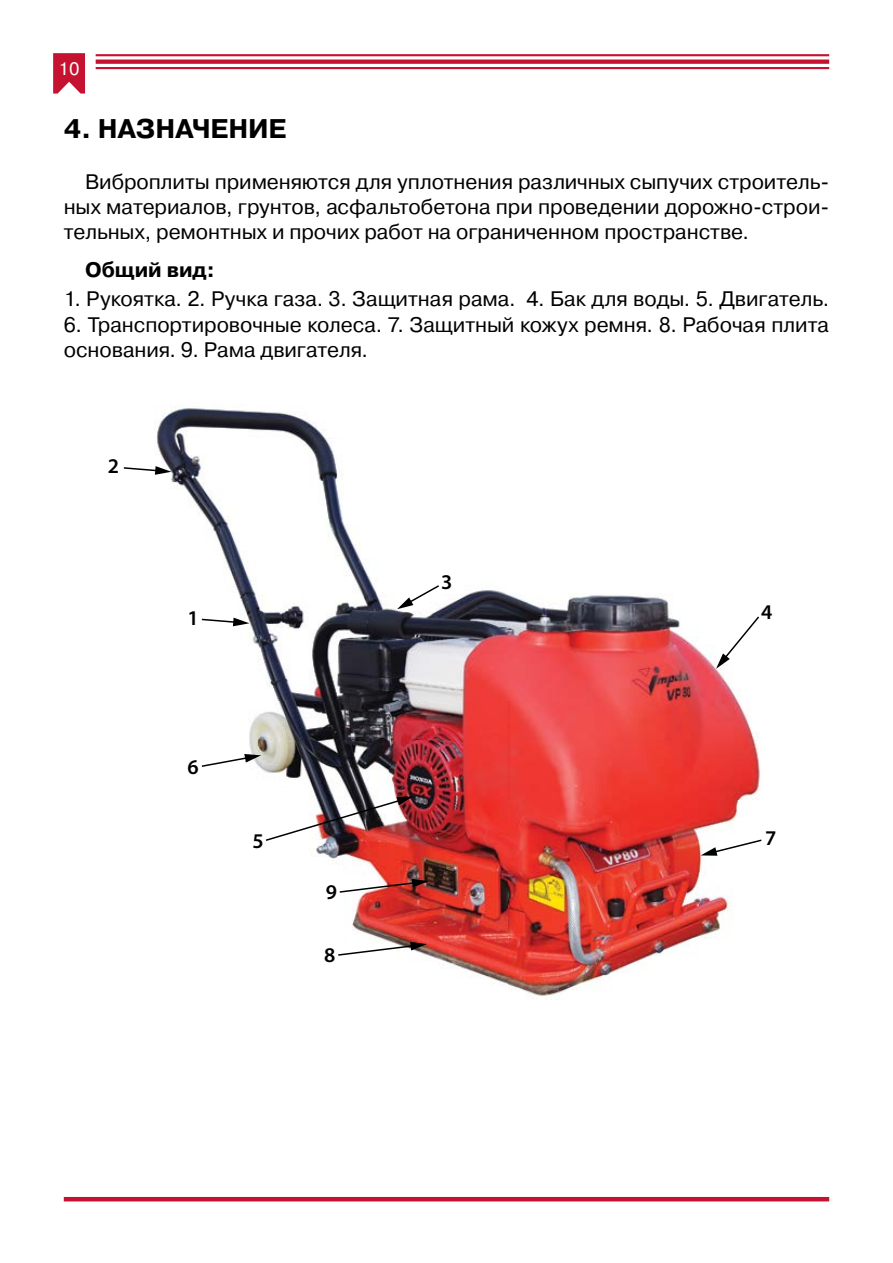
<style>
.page{position:relative;width:893px;height:1263px;background:#fff}
.page>*{position:absolute;margin:0;border:0;box-sizing:border-box;transform-origin:0 0}
.t1{font:700 27px "Pragmatica C";letter-spacing:-.01em;color:#000}
.t2{font:21px/25.2px "Pragmatica C";letter-spacing:-.005em;color:#000;text-align:justify}
.t3{font:700 21px "Pragmatica C";color:#000}
.t4{font:600 21px "Myriad Pro";color:#000}
.t5{font:18px "Pragmatica C";color:#fff}
</style>
<div class="page">
<svg style="left:53px;top:53px;width:32px;height:41px"></svg>
<hr style="left:96px;top:54px;width:733px;height:2px;background:#c41230">
<svg style="left:96px;top:60px;width:733px;height:4px;background:#c61d39"></svg>
<hr style="left:96px;top:67px;width:733px;height:2px;background:#c41230">
<hr style="left:64px;top:1197px;width:765px;height:4px;background:#c41230">
<img style="left:154px;top:408px;width:608px;height:591px">
<svg style="left:202px;top:618px;width:47px;height:8px"></svg>
<svg style="left:124px;top:466px;width:47px;height:9px"></svg>
<img style="left:266px;top:796px;width:147px;height:45px">
<svg style="left:716px;top:616px;width:43px;height:53px"></svg>
<svg style="left:202px;top:754px;width:59px;height:13px"></svg>
<svg style="left:338px;top:942px;width:89px;height:14px"></svg>
<svg style="left:701px;top:839px;width:60px;height:17px"></svg>
<svg style="left:340px;top:879px;width:88px;height:14px"></svg>
<svg style="left:397px;top:585px;width:42px;height:24px"></svg>
<p class="t5" style="left:59px;top:59px;width:22px">10</p>
<p class="t1" style="left:64px;top:114px;width:224px">4. НАЗНАЧЕНИЕ</p>
<p class="t2" style="left:64px;top:169px;width:767px;text-indent:21px">Виброплиты применяются для уплотнения различных сыпучих строитель&shy;ных материалов, грунтов, асфальтобетона при проведении дорожно-строи&shy;тельных, ремонтных и прочих работ на ограниченном пространстве.</p>
<p class="t3" style="left:85px;top:258px;width:131px">Общий вид:</p>
<p class="t2" style="left:64px;top:287px;width:767px">1. Рукоятка. 2. Ручка газа. 3. Защитная рама. 4. Бак для воды. 5. Двигатель.</p>
<p class="t2" style="left:64px;top:312px;width:767px">6. Транспортировочные колеса. 7. Защитный кожух ремня. 8. Рабочая плита основания. 9. Рама двигателя.</p>
<p class="t4" style="left:108px;top:452px;width:13px">2</p>
<p class="t4" style="left:187px;top:604px;width:13px">1</p>
<p class="t4" style="left:187px;top:753px;width:13px">6</p>
<p class="t4" style="left:252px;top:828px;width:13px">5</p>
<p class="t4" style="left:326px;top:879px;width:13px">9</p>
<p class="t4" style="left:324px;top:942px;width:13px">8</p>
<p class="t4" style="left:441px;top:569px;width:13px">3</p>
<p class="t4" style="left:761px;top:598px;width:13px">4</p>
<p class="t4" style="left:765px;top:824px;width:13px">7</p>
</div>
